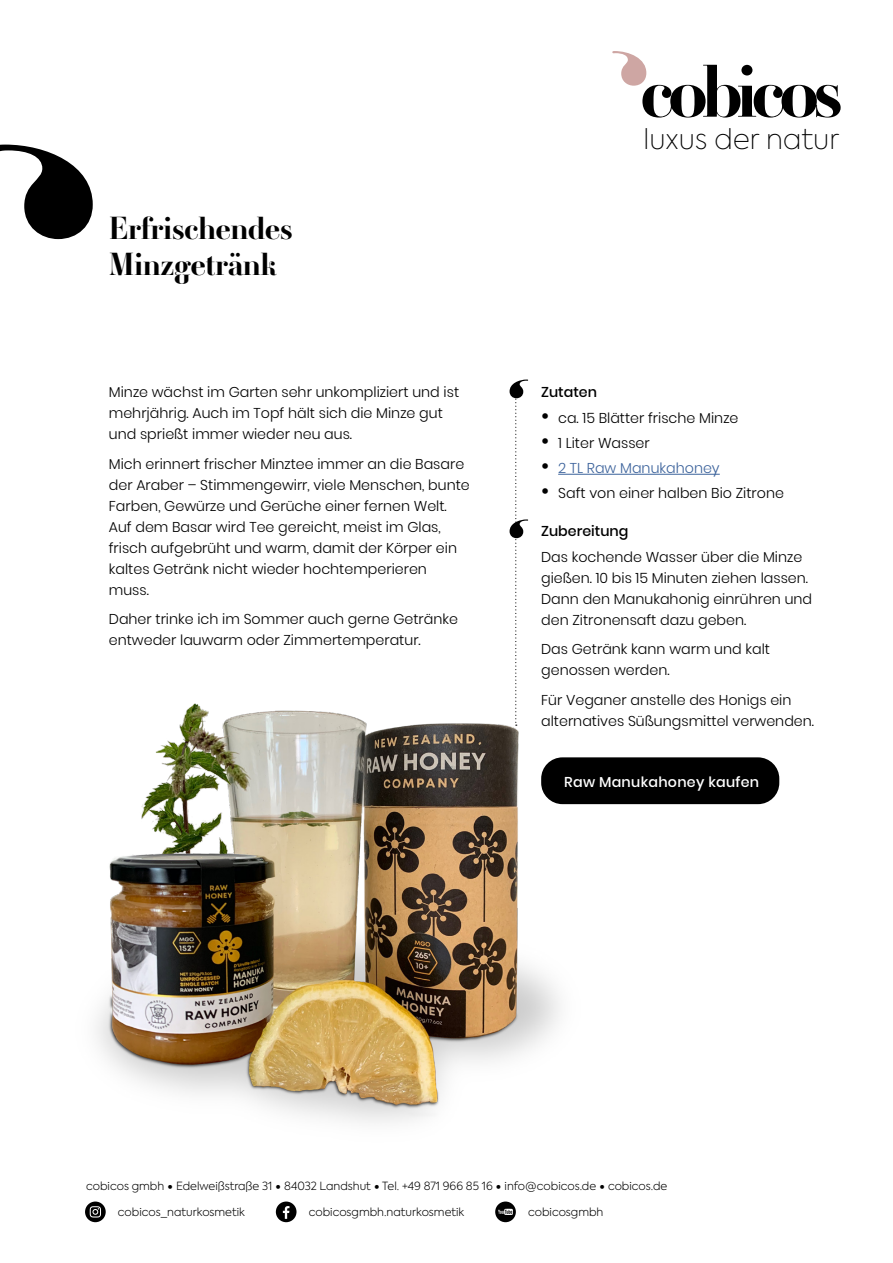
<style>
.page{position:relative;width:893px;height:1263px;background:#fff}
.page>*{position:absolute;margin:0;border:0;box-sizing:border-box;transform-origin:0 0}
.t1{font:700 73.5px "Ambroise Std";letter-spacing:-.07em;color:#000}
.t2{font:700 31.5px/36px "Ambroise Std";color:#000}
.t3{font:100 27.75px "Axiforma";letter-spacing:.005em;color:#000}
.t4{font:300 14.25px/21px "Poppins";color:#000}
.t5{font:500 14.25px "Poppins";letter-spacing:.02em;color:#fff}
.t6{font:500 14.25px "Poppins";color:#000}
.t7{font:300 14.25px "Poppins";color:#3b629b}
.t8{font:300 11.25px "Axiforma";color:#000}
.s1{font-weight:500;font-size:21px}
.s2{font-weight:500;font-size:21px;color:#000}
.s3{font-weight:400;font-size:15px}
</style>
<div class="page">
<div style="left:276px;top:1201px;width:20px;height:21px;background:#000;border-radius:50%"></div>
<svg style="left:283px;top:1206px;width:6px;height:13px"></svg>
<svg style="left:85px;top:1201px;width:21px;height:21px"></svg>
<svg style="left:90px;top:1206px;width:11px;height:11px"></svg>
<div style="left:495px;top:1201px;width:21px;height:21px;background:#000;border-radius:50%"></div>
<svg style="left:498px;top:1209px;width:15px;height:6px"></svg>
<svg style="left:0;top:145px;width:93px;height:94px"></svg>
<hr style="left:558px;top:474px;width:162px;height:1px;background:#3b629b">
<svg style="left:510px;top:379px;width:18px;height:299px"></svg>
<img style="left:96px;top:679px;width:507px;height:444px">
<div style="left:541px;top:757px;width:238px;height:47px;background:#000;border-radius:21px"></div>
<svg style="left:612px;top:51px;width:34px;height:35px"></svg>
<h2 class="t2" style="left:109px;top:210px;width:185px">Erfrischendes<br>Minzgetränk</h2>
<p class="t4" style="left:109px;top:382px;width:352px">Minze wächst im Garten sehr unkompliziert und ist mehrjährig. Auch im Topf hält sich die Minze gut und sprießt immer wieder neu aus.</p>
<p class="t4" style="left:109px;top:453px;width:363px">Mich erinnert frischer Minztee immer an die Basare der Araber – Stimmengewirr, viele Menschen, bunte Farben, Gewürze und Gerüche einer fernen Welt.<br>Auf dem Basar wird Tee gereicht, meist im Glas, frisch aufgebrüht und warm, damit der Körper ein kaltes Getränk nicht wieder hochtemperieren muss.</p>
<p class="t4" style="left:109px;top:609px;width:351px">Daher trinke ich im Sommer auch gerne Getränke entweder lauwarm oder Zimmertemperatur.</p>
<h1 class="t1" style="left:641px;top:45px;width:203px">cobicos</h1>
<h3 class="t3" style="left:644px;top:121px;width:197px">luxus der natur</h3>
<p class="t6" style="left:541px;top:384px;width:57px">Zutaten</p>
<p class="t4" style="left:541px;top:407px;width:199px"><span class="s1">•</span> ca. 15 Blätter frische Minze</p>
<p class="t4" style="left:541px;top:432px;width:110px"><span class="s1">•</span> 1 Liter Wasser</p>
<p class="t7" style="left:541px;top:460px;width:180px"><span class="s2">•</span> 2 TL Raw Manukahoney</p>
<p class="t4" style="left:541px;top:483px;width:244px"><span class="s1">•</span> Saft von einer halben Bio Zitrone</p>
<p class="t6" style="left:541px;top:523px;width:89px">Zubereitung</p>
<p class="t4" style="left:541px;top:546px;width:273px">Das kochende Wasser über die Minze gießen. 10 bis 15 Minuten ziehen lassen.<br>Dann den Manukahonig einrühren und den Zitronensaft dazu geben.</p>
<p class="t4" style="left:541px;top:639px;width:230px">Das Getränk kann warm und kalt genossen werden.</p>
<p class="t4" style="left:541px;top:689px;width:274px">Für Veganer anstelle des Honigs ein alternatives Süßungsmittel verwenden.</p>
<p class="t5" style="left:564px;top:773px;width:196px">Raw Manukahoney kaufen</p>
<p class="t8" style="left:86px;top:1179px;width:583px">cobicos gmbh <span class="s3">•</span> Edelweißstraße 31 <span class="s3">•</span> 84032 Landshut <span class="s3">•</span> Tel. +49 871 966 85 16 <span class="s3">•</span> info@cobicos.de <span class="s3">•</span> cobicos.de</p>
<p class="t8" style="left:118px;top:1205px;width:129px">cobicos_naturkosmetik</p>
<p class="t8" style="left:309px;top:1205px;width:157px">cobicosgmbh.naturkosmetik</p>
<p class="t8" style="left:528px;top:1205px;width:77px">cobicosgmbh</p>
</div>
